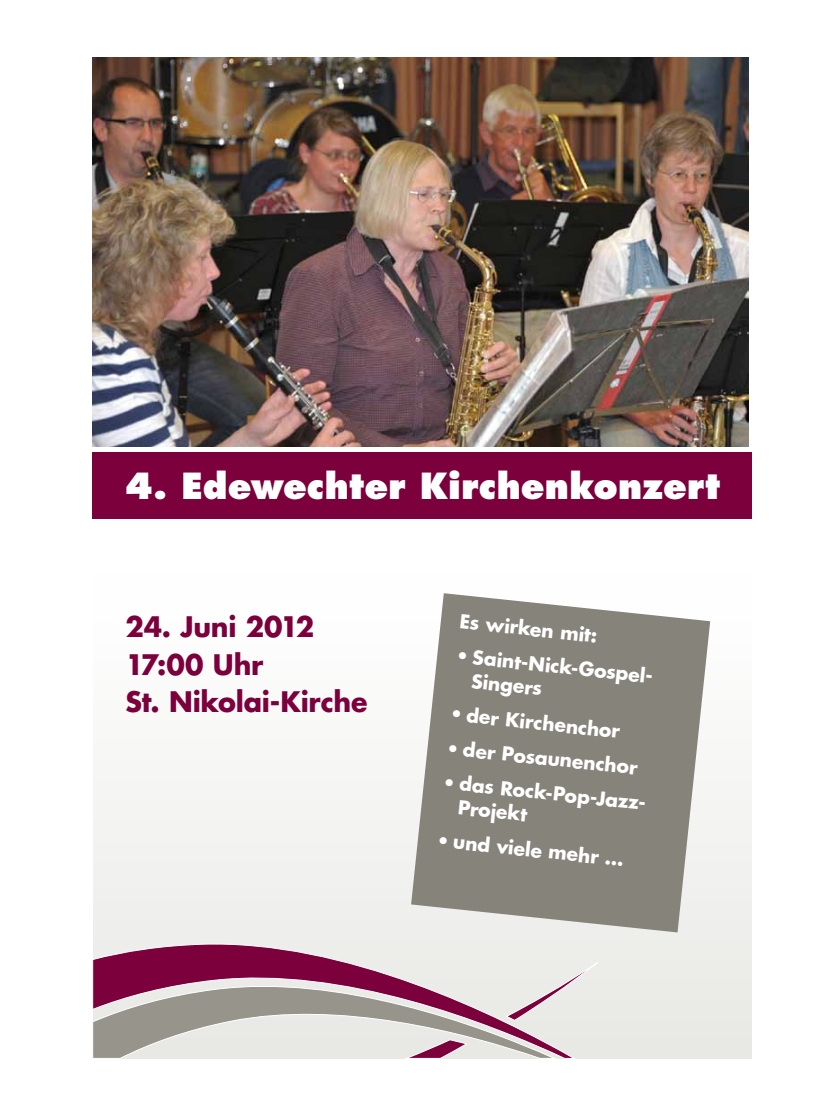
<style>
.page{position:relative;width:815px;height:1117px;background:#fff}
.page>*{position:absolute;margin:0;border:0;box-sizing:border-box;transform-origin:0 0}
.t1{font:800 35px "Futura Std";letter-spacing:.005em;color:#fff}
.t2{font:700 27.5px/37.5px "Futura Std";letter-spacing:-.01em;color:#7b003b}
.t3{font:700 18.75px/23.8px "Futura Std";color:#fff}
</style>
<div class="page">
<hr style="left:92px;top:1052px;width:649px;height:1px;background:#c6c7c8">
<div style="left:93px;top:452px;width:659px;height:67px;background:#7b003b"></div>
<div style="left:93px;top:574px;width:658px;height:484px;background:#f5f5f4"></div>
<svg style="left:93px;top:944px;width:481px;height:114px"></svg>
<svg style="left:93px;top:973px;width:462px;height:85px"></svg>
<svg style="left:506px;top:961px;width:92px;height:59px"></svg>
<img style="left:93px;top:58px;width:656px;height:388px">
<svg style="left:411px;top:593px;width:299px;height:339px;fill:#86837a"></svg>
<h1 class="t1" style="left:125px;top:463px;width:596px">4. Edewechter Kirchenkonzert</h1>
<h2 class="t2" style="left:125px;top:607px;width:244px">24. Juni 2012<br>17:00 Uhr<br>St. Nikolai-Kirche</h2>
<p class="t3" style="left:461px;top:609px;width:140px;rotate:6deg">Es wirken mit:</p>
<p class="t3" style="left:475px;top:645px;width:193px;text-indent:-18px;rotate:6deg">• Saint-Nick-Gospel-<br>Singers</p>
<p class="t3" style="left:451px;top:701px;width:172px;rotate:6deg">• der Kirchenchor</p>
<p class="t3" style="left:448px;top:735px;width:193px;rotate:6deg">• der Posaunenchor</p>
<p class="t3" style="left:462px;top:771px;width:199px;text-indent:-18px;rotate:6deg">• das Rock-Pop-Jazz-<br>Projekt</p>
<p class="t3" style="left:438px;top:827px;width:190px;rotate:6deg">• und viele mehr …</p>
</div>
